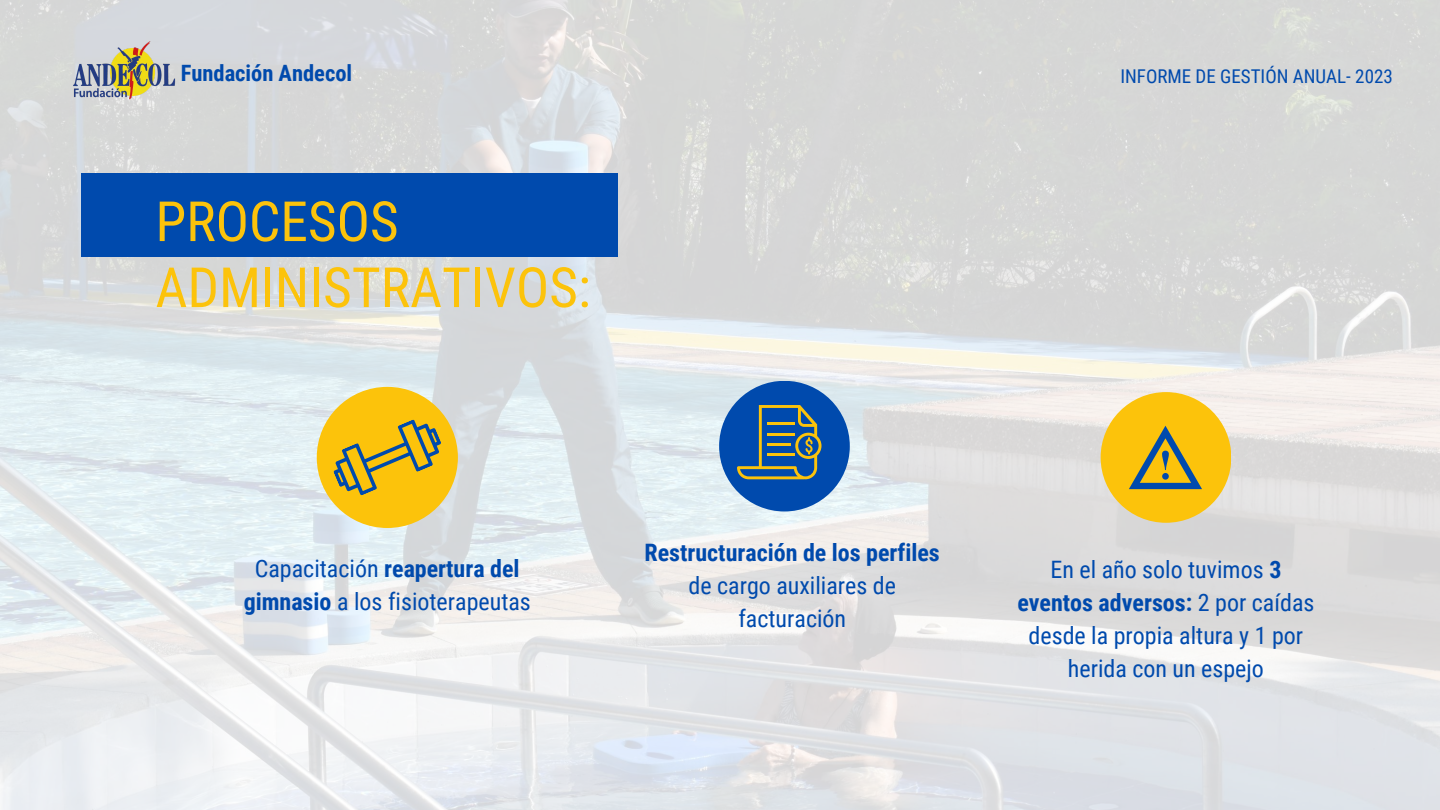
<style>
.page{position:relative;width:1440px;height:810px;background:#fff}
.page>*{position:absolute;margin:0;border:0;box-sizing:border-box;transform-origin:0 0}
.t1{font:55.5px/66px "Roboto Condensed";color:#fcc30b}
.t2{font:24px/33px "Roboto Condensed";color:#004aad;text-align:center}
.t3{font:700 24px "Roboto Condensed";color:#004aad}
.t4{font:700 22.5px "Roboto Condensed";color:#004aad}
.t5{font:19px "Roboto Condensed";color:#004aad}
.s1{font-weight:700}
</style>
<div class="page">
<img style="left:0;top:0;width:1440px;height:810px">
<div style="left:719px;top:381px;width:131px;height:130px;background:#004aad;border-radius:50%"></div>
<div style="left:81px;top:173px;width:537px;height:83px;background:#004aad"></div>
<div style="left:1101px;top:392px;width:130px;height:131px;background:#fcc30b;border-radius:50%"></div>
<div style="left:317px;top:387px;width:141px;height:141px;background:#fcc30b;border-radius:50%"></div>
<img style="left:51px;top:30px;width:140px;height:85px">
<svg style="left:327px;top:413px;width:121px;height:89px"></svg>
<svg style="left:737px;top:405px;width:85px;height:74px"></svg>
<svg style="left:1129px;top:426px;width:73px;height:63px"></svg>
<p class="t4" style="left:181px;top:60px;width:173px">Fundación Andecol</p>
<p class="t5" style="left:1120px;top:65px;width:274px">INFORME DE GESTIÓN ANUAL- 2023</p>
<h1 class="t1" style="left:155px;top:189px;width:437px">PROCESOS<br>ADMINISTRATIVOS:</h1>
<p class="t2" style="left:244px;top:553px;width:289px">Capacitación <span class="s1">reapertura del gimnasio</span> a los fisioterapeutas</p>
<p class="t3" style="left:645px;top:539px;width:297px">Restructuración de los perfiles</p>
<p class="t2" style="left:689px;top:569px;width:209px">de cargo auxiliares de facturación</p>
<p class="t2" style="left:1017px;top:554px;width:299px">En el año solo tuvimos <span class="s1">3 eventos adversos:</span> 2 por caídas desde la propia altura y 1 por herida con un espejo</p>
</div>
